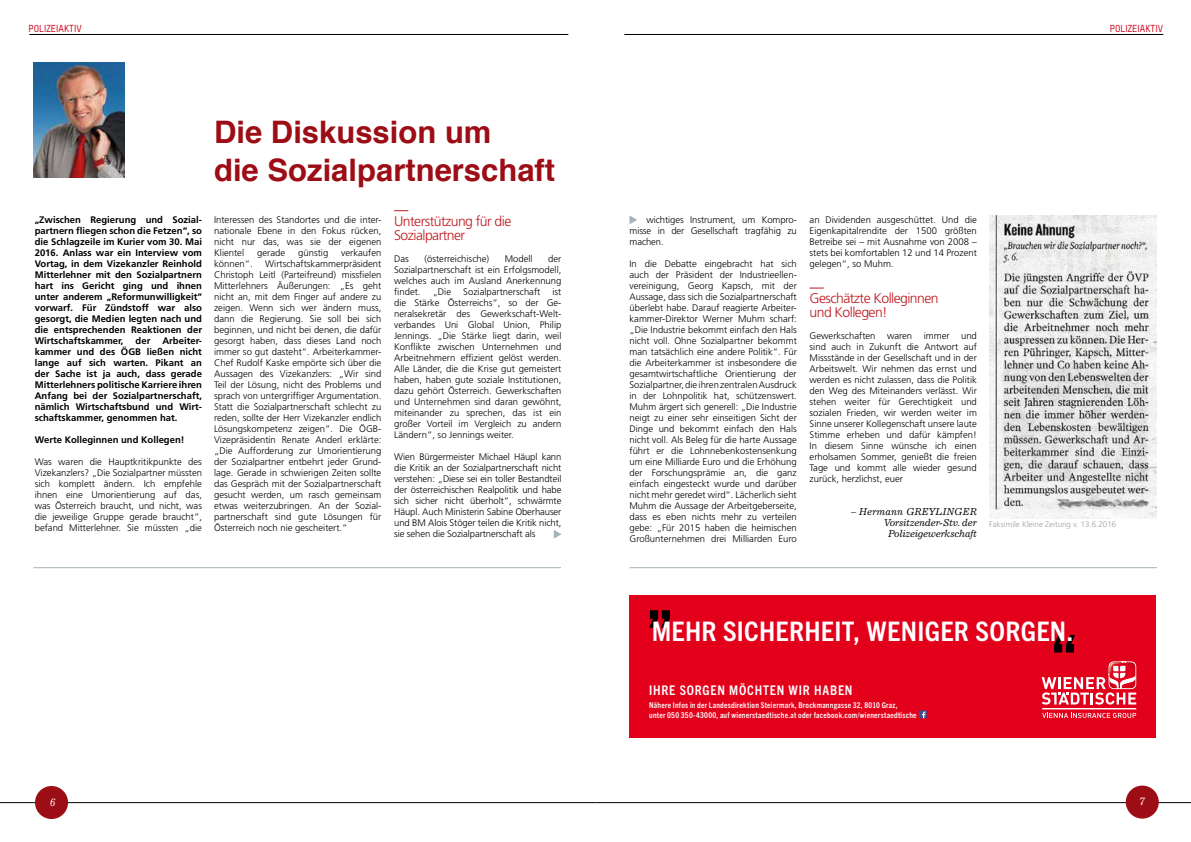
<style>
.page{position:relative;width:1191px;height:842px;background:#fff}
.page>*{position:absolute;margin:0;border:0;box-sizing:border-box;transform-origin:0 0}
.t1{font:700 31px/37.2px "Helvetica";color:#9d0d15}
.t2{font:700 condensed 27px "Trade Gothic Next LT Pro";letter-spacing:.005em;color:#fff;scale:1.06 1}
.t3{font:300 14px/14px "Frutiger LT Std";letter-spacing:-.04em;color:#be181e}
.t4{font:700 condensed 13.3px "Trade Gothic Next LT Pro";letter-spacing:.06em;color:#fff}
.t5{font:italic 11px "Excelsior LT Std";color:#fff}
.t6{font:italic 10px/11px "Excelsior LT Std";letter-spacing:-.03em;color:#000;text-align:right}
.t7{font:500 10px "TSTARPRO";color:#cd071e}
.t8{font:300 9.5px/11px "Frutiger LT Std";color:#000;text-align:justify}
.t9{font:700 9.5px/11px "Frutiger LT Std";color:#000;text-align:justify}
.t10{font:700 condensed 8px/9.6px "Trade Gothic Next LT Pro";letter-spacing:.03em;color:#fff}
.t11{font:300 8px "Frutiger LT Std";color:#9c9e9f}
</style>
<div class="page">
<hr style="left:595px;top:802px;width:596px;height:1px;background:#000">
<hr style="left:0;top:802px;width:595px;height:1px;background:#000">
<hr style="left:29px;top:34px;width:539px;height:1px;background:#000">
<hr style="left:624px;top:34px;width:539px;height:1px;background:#000">
<div style="left:35px;top:786px;width:33px;height:33px;background:#9d0d15;border-radius:50%"></div>
<div style="left:1125px;top:785px;width:33px;height:34px;background:#9d0d15;border-radius:50%"></div>
<svg style="left:394px;top:210px;width:14px;height:1px"></svg>
<img style="left:34px;top:62px;width:91px;height:115px">
<svg style="left:809px;top:288px;width:14px;height:1px"></svg>
<svg style="left:554px;top:530px;width:7px;height:9px"></svg>
<svg style="left:629px;top:215px;width:8px;height:9px"></svg>
<hr style="left:629px;top:567px;width:528px;height:1px;background:#a4b2b9">
<hr style="left:34px;top:567px;width:527px;height:1px;background:#a4b2b9">
<div style="left:629px;top:595px;width:527px;height:143px;background:#e2001a"></div>
<svg style="left:1054px;top:635px;width:21px;height:17px"></svg>
<svg style="left:649px;top:610px;width:21px;height:18px"></svg>
<hr style="left:1042px;top:708px;width:94px;height:1px;background:#fff">
<svg style="left:1042px;top:713px;width:94px;height:5px"></svg>
<svg style="left:1108px;top:661px;width:28px;height:28px"></svg>
<svg style="left:1041px;top:662px;width:95px;height:43px"></svg>
<div style="left:919px;top:710px;width:7px;height:8px;background:#365390"></div>
<svg style="left:922px;top:712px;width:3px;height:6px"></svg>
<img style="left:989px;top:215px;width:167px;height:304px">
<p class="t7" style="left:29px;top:22px;width:55px">POLIZEIAKTIV</p>
<p class="t7" style="left:1109px;top:22px;width:55px">POLIZEIAKTIV</p>
<p class="t9" style="left:35px;top:214px;width:169px">„Zwischen Regierung und Sozial&shy;partnern fliegen schon die Fetzen“, so die Schlagzeile im Kurier vom 30. Mai 2016. Anlass war ein Interview vom Vortag, in dem Vizekanzler Reinhold Mitterlehner mit den Sozialpartnern hart ins Gericht ging und ihnen unter anderem „Reformunwilligkeit“ vorwarf. Für Zündstoff war also gesorgt, die Medien legten nach und die entsprechenden Reaktionen der Wirtschaftskammer,</p>
<p class="t9" style="left:35px;top:335px;width:169px;text-indent:128px">Arbeiter&shy;kammer und des ÖGB ließen nicht lange auf sich warten. Pikant an der Sache ist ja auch, dass gerade Mitterlehners politische Karriere ihren Anfang bei der Sozialpartnerschaft, nämlich Wirtschaftsbund und Wirt&shy;schaftskammer, genommen hat.</p>
<p class="t9" style="left:35px;top:434px;width:151px">Werte Kolleginnen und Kollegen!</p>
<p class="t8" style="left:35px;top:456px;width:169px">Was waren die Hauptkritikpunkte des Vizekanzlers? „Die Sozialpartner müssten sich komplett ändern. Ich empfehle ihnen eine Umorientierung auf das, was Österreich braucht, und nicht, was die jeweilige Gruppe gerade braucht“, befand Mitterlehner. Sie müssten „die</p>
<p class="t9" style="left:136px;top:335px;width:16px">der</p>
<h1 class="t1" style="left:214px;top:114px;width:343px">Die Diskussion um<br>die Sozialpartnerschaft</h1>
<p class="t8" style="left:214px;top:214px;width:169px">Interessen des Standortes und die inter&shy;nationale Ebene in den Fokus rücken, nicht nur das, was sie der eigenen Klientel</p>
<p class="t8" style="left:257px;top:247px;width:29px">gerade</p>
<p class="t8" style="left:298px;top:247px;width:32px">günstig</p>
<p class="t8" style="left:341px;top:247px;width:42px">verkaufen</p>
<p class="t8" style="left:214px;top:258px;width:169px;text-indent:51px">Wirtschaftskammerpräsident Christoph Leitl (Parteifreund) missfielen Mitterlehners Äußerungen: „Es geht nicht an, mit dem Finger auf andere zu zeigen. Wenn sich wer ändern muss, dann die Regierung. Sie soll bei sich beginnen, und nicht bei denen, die dafür gesorgt haben, dass dieses Land noch immer so gut dasteht“. Arbeiterkammer-Chef Rudolf Kaske empörte sich über die Aussagen des Vizekanzlers: „Wir sind Teil der Lösung, nicht des Problems und sprach von untergriffiger Argumentation.<br>Statt die Sozialpartnerschaft schlecht zu reden, sollte der Herr Vizekanzler endlich Lösungskompetenz zeigen“. Die ÖGB-Vizepräsidentin Renate Anderl erklärte: „Die Aufforderung zur Umorientierung der Sozialpartner entbehrt jeder Grund&shy;lage. Gerade in schwierigen Zeiten sollte das Gespräch mit der Sozialpartnerschaft gesucht werden, um rasch gemeinsam etwas weiterzubringen. An der Sozial&shy;partnerschaft sind gute Lösungen für Österreich noch nie gescheitert.“</p>
<p class="t8" style="left:214px;top:258px;width:40px">können“.</p>
<h3 class="t3" style="left:394px;top:214px;width:119px">Unterstützung für die<br>Sozialpartner</h3>
<p class="t8" style="left:394px;top:253px;width:16px">Das</p>
<p class="t8" style="left:424px;top:253px;width:66px">(österreichische)</p>
<p class="t8" style="left:505px;top:253px;width:29px">Modell</p>
<p class="t8" style="left:394px;top:253px;width:169px;text-indent:154px">der Sozialpartnerschaft ist ein Erfolgsmodell, welches auch im Ausland Anerkennung findet.</p>
<p class="t8" style="left:433px;top:286px;width:20px">„Die</p>
<p class="t8" style="left:463px;top:286px;width:79px">Sozialpartnerschaft</p>
<p class="t8" style="left:394px;top:286px;width:169px;text-indent:158px">ist die Stärke Österreichs“, so der Ge&shy;neralsekretär des Gewerkschaft-Welt&shy;verbandes Uni Global Union, Philip Jennings. „Die Stärke liegt darin, weil Konflikte zwischen Unternehmen und Arbeitnehmern effizient gelöst werden.<br>Alle Länder, die die Krise gut gemeistert haben, haben gute soziale Institutionen, dazu gehört Österreich. Gewerkschaften und Unternehmen sind daran gewöhnt, miteinander zu sprechen, das ist ein großer Vorteil im Vergleich zu andern Ländern“, so Jennings weiter.</p>
<p class="t8" style="left:394px;top:451px;width:169px">Wien Bürgermeister Michael Häupl kann die Kritik an der Sozialpartnerschaft nicht verstehen: „Diese sei ein toller Bestandteil der österreichischen Realpolitik und habe sich sicher nicht überholt“, schwärmte Häupl. Auch Ministerin Sabine Oberhauser und BM Alois Stöger teilen die Kritik nicht, sie sehen die Sozialpartnerschaft als</p>
<p class="t8" style="left:629px;top:215px;width:169px;text-indent:17px">wichtiges Instrument, um Kompro&shy;misse in der Gesellschaft tragfähig zu machen.</p>
<p class="t8" style="left:629px;top:259px;width:169px">In die Debatte eingebracht hat sich auch der Präsident der Industrieellen&shy;vereinigung, Georg Kapsch, mit der Aussage, dass sich die Sozialpartnerschaft überlebt habe. Darauf reagierte Arbeiter&shy;kammer-Direktor Werner Muhm scharf: „Die Industrie bekommt einfach den Hals nicht voll. Ohne Sozialpartner bekommt man tatsächlich eine andere Politik“. Für die Arbeiterkammer ist insbesondere die gesamtwirtschaftliche Orientierung der Sozialpartner, die ihren zentralen Ausdruck in der Lohnpolitik hat, schützenswert.<br>Muhm ärgert sich generell: „Die Industrie neigt zu einer sehr einseitigen Sicht der Dinge und bekommt einfach den Hals nicht voll. Als Beleg für die harte Aussage führt er die Lohnnebenkostensenkung um eine Milliarde Euro und die Erhöhung der Forschungsprämie an, die ganz einfach eingesteckt wurde und darüber nicht mehr geredet wird“. Lächerlich sieht Muhm die Aussage der Arbeitgeberseite, dass es eben nichts mehr zu verteilen gebe: „Für 2015 haben die heimischen Großunternehmen drei Milliarden Euro</p>
<p class="t8" style="left:809px;top:215px;width:169px">an Dividenden ausgeschüttet. Und die Eigenkapitalrendite der 1500 größten Betreibe sei – mit Ausnahme von 2008 – stets bei komfortablen 12 und 14 Prozent gelegen“, so Muhm.</p>
<h3 class="t3" style="left:809px;top:292px;width:131px">Geschätzte Kolleginnen und Kollegen!</h3>
<p class="t8" style="left:809px;top:331px;width:169px">Gewerkschaften waren immer und sind auch in Zukunft die Antwort auf Missstände in der Gesellschaft und in der Arbeitswelt. Wir nehmen das ernst und werden es nicht zulassen, dass die Politik den Weg des Miteinanders verlässt. Wir stehen weiter für Gerechtigkeit und sozialen Frieden, wir werden weiter im Sinne unserer Kollegenschaft unsere laute Stimme erheben und dafür kämpfen!<br>In diesem Sinne wünsche ich einen erholsamen Sommer, genießt die freien Tage und kommt alle wieder gesund zurück, herzlichst, euer</p>
<p class="t6" style="left:851px;top:506px;width:127px">– Hermann GREYLINGER<br>Vorsitzender-Stv. der<br>Polizeigewerkschaft</p>
<p class="t11" style="left:989px;top:520px;width:128px">Faksimile Kleine Zeitung v. 13.6.2016</p>
<h2 class="t2" style="left:651px;top:613px;width:399px">MEHR SICHERHEIT, WENIGER SORGEN.</h2>
<h3 class="t4" style="left:649px;top:681px;width:205px">IHRE SORGEN MÖCHTEN WIR HABEN</h3>
<p class="t10" style="left:649px;top:700px;width:269px">Nähere Infos in der Landesdirektion Steiermark, Brockmanngasse 32, 8010 Graz,<br>unter 050 350-43000, auf wienerstaedtische.at oder facebook.com/wienerstaedtische</p>
<p class="t5" style="left:49px;top:796px;width:8px">6</p>
<p class="t5" style="left:1139px;top:795px;width:8px">7</p>
</div>
